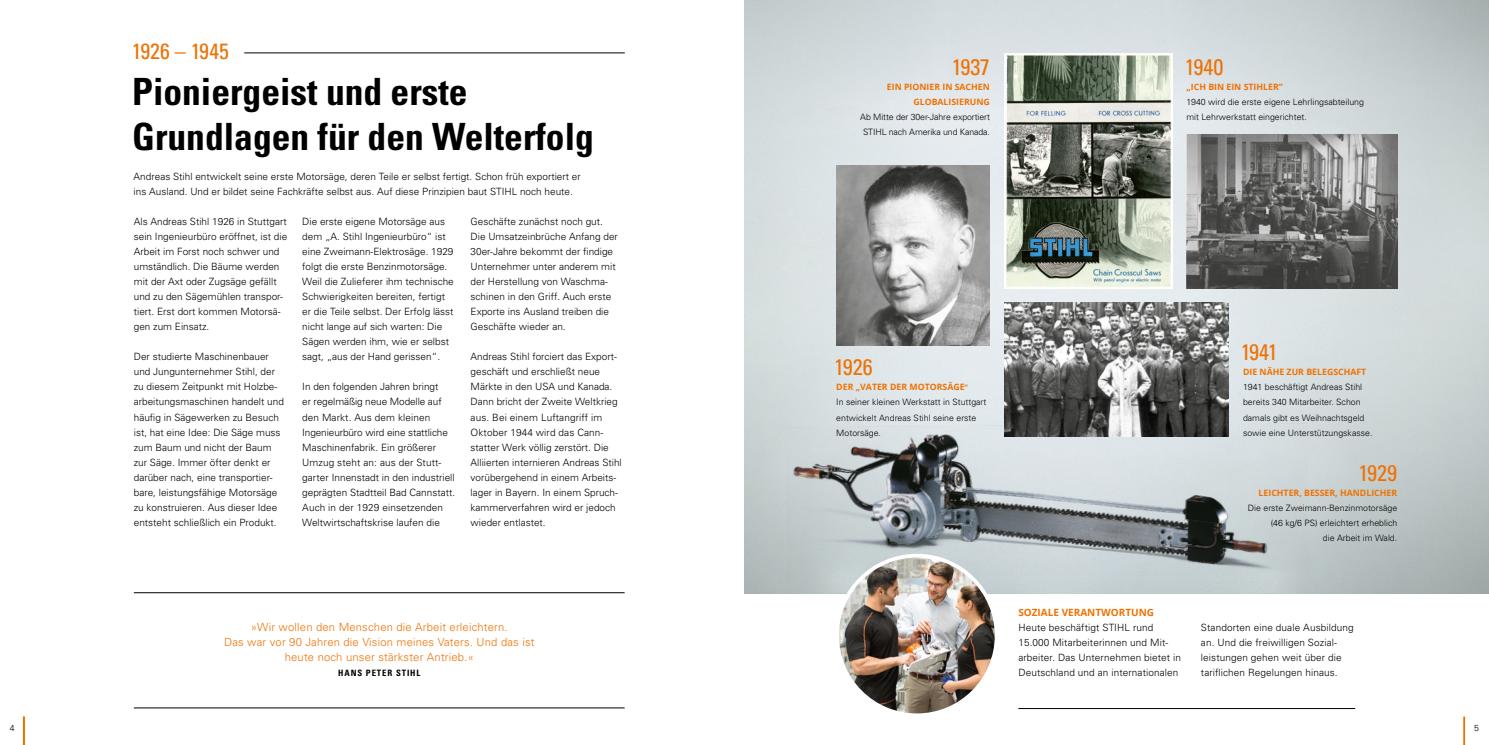
<style>
.page{position:relative;width:1489px;height:745px;background:#fff}
.page>*{position:absolute;margin:0;border:0;box-sizing:border-box;transform-origin:0 0}
.t1{font:700 condensed 37.5px/45px "Univers";color:#000}
.t2{font:condensed 22.5px "Univers";color:#ee7203}
.t3{font:condensed 22.12px "Univers";color:#ee7203}
.t4{font:300 11.25px/15px "Univers";letter-spacing:.015em;color:#ee7203;text-align:center}
.t5{font:300 10px/15px "Univers";color:#000}
.t6{font:700 10px "Open Sans";color:#ee7203}
.t7{font:300 8.75px/15px "Univers";color:#000}
.t8{font:700 8.75px/15px "Open Sans";color:#ee7203;text-align:right}
.t9{font:700 condensed 8.75px "Univers";letter-spacing:.1em;color:#000}
.s1{font-size:7.5px}
</style>
<div class="page">
<hr style="left:1462px;top:716px;width:2px;height:28px;background:#ee7203">
<hr style="left:23px;top:716px;width:2px;height:28px;background:#ee7203">
<img style="left:744px;top:0;width:744px;height:592px">
<hr style="left:1018px;top:707px;width:336px;height:1px;background:#000">
<hr style="left:244px;top:53px;width:381px;height:1px;background:#000">
<hr style="left:134px;top:592px;width:490px;height:1px;background:#000">
<hr style="left:134px;top:707px;width:490px;height:1px;background:#000">
<img style="left:1186px;top:134px;width:211px;height:154px">
<img style="left:1004px;top:53px;width:168px;height:235px">
<img style="left:836px;top:165px;width:153px;height:180px">
<img style="left:837px;top:555px;width:159px;height:159px;border-radius:80px">
<div style="left:835px;top:553px;width:163px;height:163px;border:4px solid #fff;border-radius:50%"></div>
<img style="left:1004px;top:302px;width:224px;height:112px">
<img style="left:785px;top:414px;width:524px;height:181px">
<h3 class="t3" style="left:132px;top:37px;width:99px">1926 – 1945</h3>
<h1 class="t1" style="left:132px;top:69px;width:463px">Pioniergeist und erste<br>Grundlagen für den Welterfolg</h1>
<p class="t5" style="left:134px;top:169px;width:448px">Andreas Stihl entwickelt seine erste Motorsäge, deren Teile er selbst fertigt. Schon früh exportiert er ins Ausland. Und er bildet seine Fachkräfte selbst aus. Auf diese Prinzipien baut STIHL noch heute.</p>
<p class="t5" style="left:134px;top:214px;width:155px">Als Andreas Stihl 1926 in Stuttgart sein Ingenieurbüro eröffnet, ist die<br>Arbeit im Forst noch schwer und umständlich. Die Bäume werden mit der Axt oder Zugsäge gefällt und zu den Sägemühlen transpor&shy;tiert. Erst dort kommen Motorsä&shy;gen zum Einsatz.</p>
<p class="t5" style="left:134px;top:349px;width:152px">Der studierte Maschinenbauer und Jungunternehmer Stihl, der zu diesem Zeitpunkt mit Holzbe&shy;arbeitungsmaschinen handelt und häufig in Sägewerken zu Besuch ist, hat eine Idee: Die Säge muss zum Baum und nicht der Baum zur Säge. Immer öfter denkt er darüber nach, eine transportier&shy;bare, leistungsfähige Motorsäge zu konstruieren. Aus dieser Idee entsteht schließlich ein Produkt.</p>
<p class="t5" style="left:302px;top:214px;width:153px">Die erste eigene Motorsäge aus dem „A. Stihl Ingenieurbüro“ ist eine Zweimann-Elektrosäge. 1929 folgt die erste Benzinmotorsäge.<br>Weil die Zulieferer ihm technische Schwierigkeiten bereiten, fertigt er die Teile selbst. Der Erfolg lässt nicht lange auf sich warten: Die Sägen werden ihm, wie er selbst sagt, „aus der Hand gerissen“.</p>
<p class="t5" style="left:302px;top:379px;width:154px">In den folgenden Jahren bringt<br>er regelmäßig neue Modelle auf den Markt. Aus dem kleinen<br>Ingenieurbüro wird eine stattliche<br>Maschinenfabrik. Ein größerer<br>Umzug steht an: aus der Stutt&shy;garter Innenstadt in den industriell geprägten Stadtteil Bad Cannstatt.<br>Auch in der 1929 einsetzenden<br>Weltwirtschaftskrise laufen die</p>
<p class="t5" style="left:470px;top:214px;width:149px">Geschäfte zunächst noch gut.<br>Die Umsatzeinbrüche Anfang der<br>30er-Jahre bekommt der findige<br>Unternehmer unter anderem mit der Herstellung von Waschma&shy;schinen in den Griff. Auch erste<br>Exporte ins Ausland treiben die<br>Geschäfte wieder an.</p>
<p class="t5" style="left:470px;top:349px;width:153px">Andreas Stihl forciert das Export&shy;geschäft und erschließt neue<br>Märkte in den USA und Kanada.<br>Dann bricht der Zweite Weltkrieg aus. Bei einem Luftangriff im<br>Oktober 1944 wird das Cann&shy;statter Werk völlig zerstört. Die<br>Alliierten internieren Andreas Stihl vorübergehend in einem Arbeits&shy;lager in Bayern. In einem Spruch&shy;kammerverfahren wird er jedoch wieder entlastet.</p>
<p class="t4" style="left:224px;top:618px;width:312px">»Wir wollen den Menschen die Arbeit erleichtern.<br>Das war vor 90 Jahren die Vision meines Vaters. Und das ist heute noch unser stärkster Antrieb.«</p>
<p class="t9" style="left:338px;top:667px;width:84px">HANS PETER STIHL</p>
<h2 class="t2" style="left:951px;top:53px;width:40px">1937</h2>
<p class="t8" style="left:886px;top:79px;width:104px">EIN PIONIER IN SACHEN<br>GLOBALISIERUNG</p>
<p class="t7" style="left:860px;top:109px;width:131px;text-align:center">Ab Mitte der 30er-Jahre exportiert<br>STIHL nach Amerika und Kanada.</p>
<h2 class="t2" style="left:1184px;top:53px;width:40px">1940</h2>
<p class="t8" style="left:1186px;top:79px;width:98px">„ICH BIN EIN STIHLER“</p>
<p class="t7" style="left:1186px;top:94px;width:179px">1940 wird die erste eigene Lehrlingsabteilung mit Lehrwerkstatt eingerichtet.</p>
<h2 class="t2" style="left:834px;top:353px;width:40px">1926</h2>
<p class="t8" style="left:836px;top:379px;width:133px">DER „VATER DER MOTORSÄGE<span class="s1">“</span></p>
<p class="t7" style="left:836px;top:394px;width:152px">In seiner kleinen Werkstatt in Stuttgart entwickelt Andreas Stihl seine erste<br>Motorsäge.</p>
<h2 class="t2" style="left:1240px;top:338px;width:39px">1941</h2>
<p class="t8" style="left:1242px;top:364px;width:125px">DIE NÄHE ZUR BELEGSCHAFT</p>
<p class="t7" style="left:1242px;top:379px;width:131px">1941 beschäftigt Andreas Stihl bereits 340 Mitarbeiter. Schon damals gibt es Weihnachtsgeld sowie eine Unterstützungskasse.</p>
<h2 class="t2" style="left:1358px;top:458px;width:40px">1929</h2>
<p class="t8" style="left:1258px;top:484px;width:140px">LEICHTER, BESSER, HANDLICHER</p>
<p class="t7" style="left:1247px;top:499px;width:151px;text-align:right">Die erste Zweimann-Benzinmotorsäge (46 kg/6 PS) erleichtert erheblich<br>die Arbeit im Wald.</p>
<p class="t6" style="left:1018px;top:604px;width:137px">SOZIALE VERANTWORTUNG</p>
<p class="t5" style="left:1018px;top:619px;width:164px">Heute beschäftigt STIHL rund 15.000 Mitarbeiterinnen und Mit&shy;arbeiter. Das Unternehmen bietet in Deutschland und an internationalen</p>
<p class="t5" style="left:1200px;top:619px;width:154px">Standorten eine duale Ausbildung an. Und die freiwilligen Sozial&shy;leistungen gehen weit über die tariflichen Regelungen hinaus.</p>
<p class="t7" style="left:10px;top:719px;width:6px">4</p>
<p class="t7" style="left:1473px;top:719px;width:6px">5</p>
</div>
